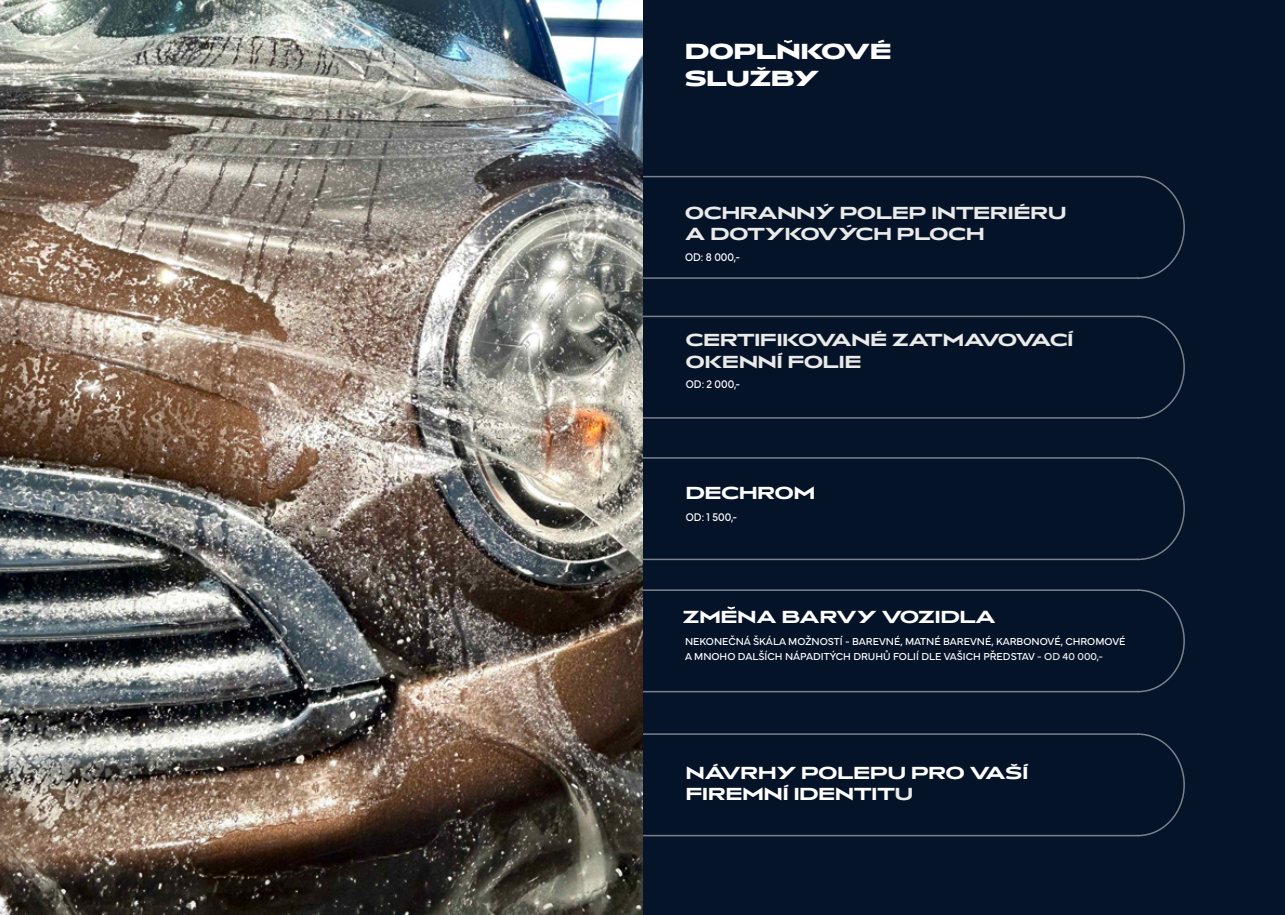
<style>
.page{position:relative;width:1285px;height:915px;background:#fff}
.page>*{position:absolute;margin:0;border:0;box-sizing:border-box;transform-origin:0 0}
.t1{font:700 expanded 22.5px/27px "Anisette Std";color:#fff}
.t2{font:700 18px/21.6px "Anisette Std";color:#eaeae9}
.t3{font:700 18px/21.6px "Anisette Std";color:#fff}
.t4{font:11.55px "Mundial";color:#fff;scale:.91 1}
.t5{font:10.5px/15px "Mundial";color:#fff}
.s1{color:#eaeae9}
</style>
<div class="page">
<div style="left:0;top:0;width:1284px;height:914px;background:#06142a"></div>
<svg style="left:642px;top:175px;width:543px;height:104px"></svg>
<svg style="left:642px;top:315px;width:543px;height:104px"></svg>
<svg style="left:642px;top:456px;width:543px;height:104px"></svg>
<svg style="left:642px;top:732px;width:543px;height:104px"></svg>
<svg style="left:642px;top:588px;width:543px;height:105px"></svg>
<img style="left:0;top:0;width:642px;height:914px">
<svg style="left:784px;top:40px;width:8px;height:3px"></svg>
<svg style="left:727px;top:606px;width:8px;height:3px"></svg>
<h1 class="t1" style="left:685px;top:38px;width:208px">DOPLNKOVÉ<br>SLUŽBY</h1>
<h2 class="t2" style="left:685px;top:202px;width:382px">OCHRANNÝ POLEP INTERIÉRU<br>A DOTYKOVÝCH PLOCH</h2>
<p class="t4" style="left:685px;top:248px;width:62px">OD: 8 000,-</p>
<h2 class="t2" style="left:685px;top:329px;width:389px">CERTIFIKOVANÉ ZATMAVOVACÍ<br>OKENNÍ FOLIE</h2>
<p class="t4" style="left:685px;top:375px;width:61px">OD: 2 000,-</p>
<h2 class="t3" style="left:685px;top:482px;width:131px">DECHROM</h2>
<p class="t4" style="left:685px;top:508px;width:58px">OD: 1 500,-</p>
<h2 class="t3" style="left:682px;top:605px;width:314px">ZMENA BARVY VOZIDLA</h2>
<p class="t5" style="left:685px;top:632px;width:442px">NEKONEČNÁ ŠKÁLA MOŽNOSTÍ - BAREVNÉ, MATNÉ BAREVNÉ, KARBONOVÉ, CHROMOVÉ<br>A MNOHO DALŠÍCH NÁPADITÝCH DRUHŮ FOLIÍ DLE VAŠICH PŘEDSTAV <span class="s1">- OD 40 000,-</span></p>
<h2 class="t3" style="left:685px;top:761px;width:344px">NÁVRHY POLEPU PRO VAŠÍ<br>FIREMNÍ IDENTIT<span class="s1">U</span></h2>
</div>
